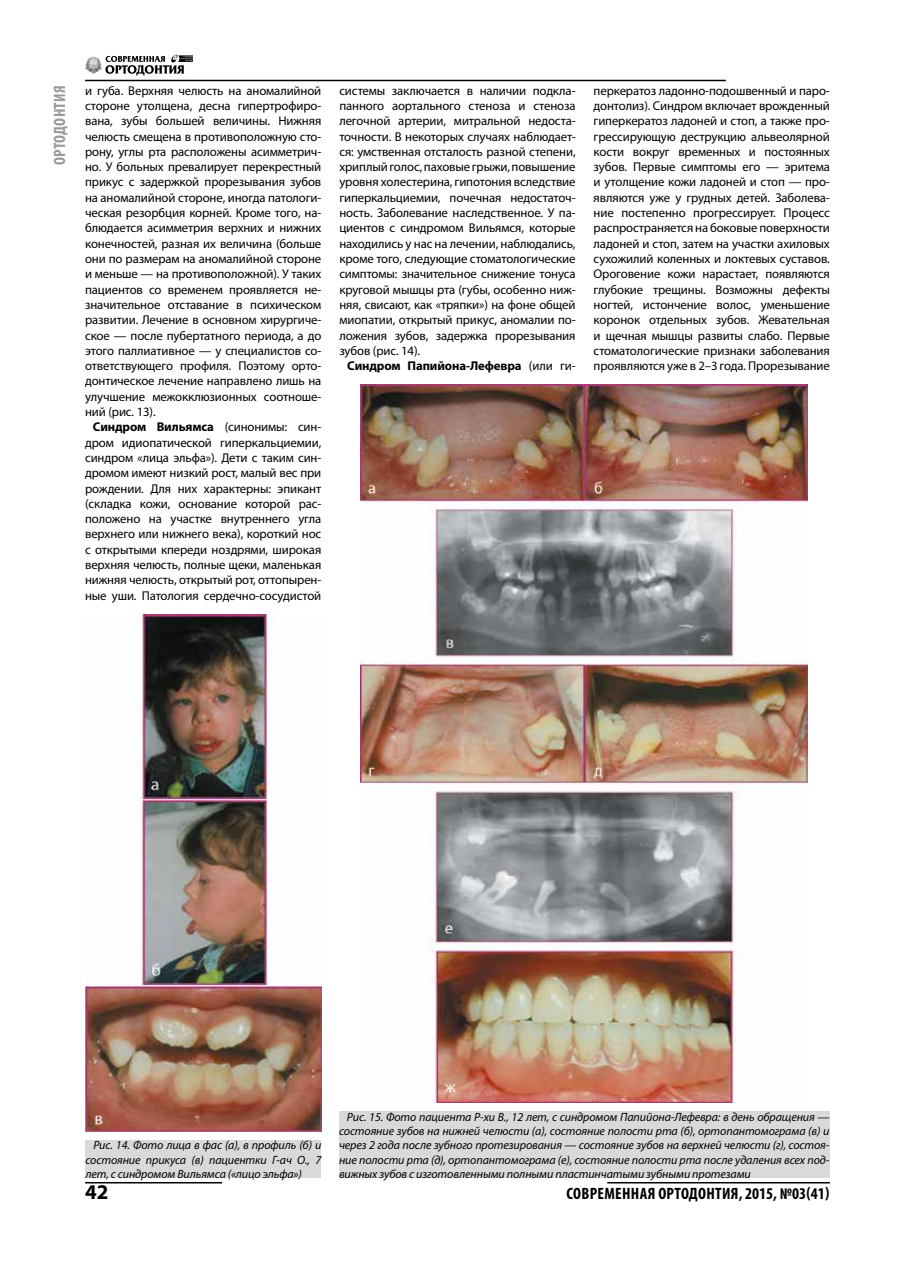
<style>
.page{position:relative;width:915px;height:1276px;background:#fff}
.page>*{position:absolute;margin:0;border:0;box-sizing:border-box;transform-origin:0 0}
.t1{font:700 21px "Myriad Pro";color:#000}
.t2{font:700 condensed 16.5px "Myriad Pro";letter-spacing:.02em;color:#000}
.t3{font:700 condensed 16.5px "Myriad Pro";letter-spacing:.02em;color:#999}
.t4{font:12.75px/15.3px "Myriad Pro";letter-spacing:-.01em;color:#000;text-align:justify}
.t5{font:700 12.75px "Myriad Pro";letter-spacing:-.01em;color:#000}
.t6{font:italic 12px/14.4px "Myriad Pro";letter-spacing:-.01em;color:#000;text-align:justify}
.s1{font-weight:700}
.s2{font-weight:400}
</style>
<div class="page">
<hr style="left:85px;top:80px;width:640px;height:1px;background:#000">
<hr style="left:607px;top:1182px;width:222px;height:1px;background:#000">
<hr style="left:85px;top:1182px;width:137px;height:1px;background:#000">
<svg style="left:105px;top:54px;width:88px;height:22px"></svg>
<img style="left:85px;top:56px;width:16px;height:18px">
<div style="left:85px;top:1140px;width:236px;height:38px;background:#d9d9d9"></div>
<div style="left:339px;top:1111px;width:490px;height:67px;background:#d9d9d9"></div>
<img style="left:360px;top:385px;width:447px;height:717px">
<img style="left:85px;top:615px;width:237px;height:516px">
<p class="t3" style="left:49px;top:165px;width:82px;rotate:-90deg">ОРТОДОНТИЯ</p>
<p class="t4" style="left:85px;top:82px;width:238px">и губа. Верхняя челюсть на аномалийной стороне утолщена, десна гипертрофиро&shy;вана, зубы большей величины. Нижняя челюсть смещена в противоположную сто&shy;рону, углы рта расположены асимметрич&shy;но. У больных превалирует перекрестный прикус с задержкой прорезывания зубов на аномалийной стороне, иногда патологи&shy;ческая резорбция корней. Кроме того, на&shy;блюдается асимметрия верхних и нижних конечностей, разная их величина (больше они по размерам на аномалийной стороне и меньше — на противоположной). У таких пациентов со временем проявляется не&shy;значительное отставание в психическом развитии. Лечение в основном хирургиче&shy;ское — после пубертатного периода, а до этого паллиативное — у специалистов со&shy;ответствующего профиля. Поэтому орто&shy;донтическое лечение направлено лишь на улучшение межокклюзионных соотноше&shy;ний (рис. 13).</p>
<p class="t4" style="left:85px;top:419px;width:238px;text-indent:8px"><span class="s1">Синдром Вильямса</span> (синонимы: син&shy;дром идиопатической гиперкальциемии, синдром «лица эльфа»). Дети с таким син&shy;дромом имеют низкий рост, малый вес при рождении. Для них характерны: эпикант (складка кожи, основание которой рас&shy;положено на участке внутреннего угла верхнего или нижнего века), короткий нос с открытыми кпереди ноздрями, широкая верхняя челюсть, полные щеки, маленькая нижняя челюсть, открытый рот, оттопырен&shy;ные уши. Патология сердечно-сосудистой</p>
<p class="t4" style="left:339px;top:82px;width:238px">системы заключается в наличии подкла&shy;панного аортального стеноза и стеноза легочной артерии, митральной недоста&shy;точности. В некоторых случаях наблюдает&shy;ся: умственная отсталость разной степени, хриплый голос, паховые грыжи, повышение уровня холестерина, гипотония вследствие гиперкальциемии, почечная недостаточ&shy;ность. Заболевание наследственное. У па&shy;циентов с синдромом Вильямся, которые находились у нас на лечении, наблюдались, кроме того, следующие стоматологические симптомы: значительное снижение тонуса круговой мышцы рта (губы, особенно ниж&shy;няя, свисают, как «тряпки») на фоне общей миопатии, открытый прикус, аномалии по&shy;ложения зубов, задержка прорезывания зубов (рис. 14).</p>
<p class="t5" style="left:347px;top:357px;width:230px">Синдром Папийона-Лефевра <span class="s2">(или ги-</span></p>
<p class="t4" style="left:593px;top:82px;width:238px">перкератоз ладонно-подошвенный и паро&shy;донтолиз). Синдром включает врожденный гиперкератоз ладоней и стоп, а также про&shy;грессирующую деструкцию альвеолярной кости вокруг временных и постоянных зубов. Первые симптомы его — эритема и утолщение кожи ладоней и стоп — про&shy;являются уже у грудных детей. Заболева&shy;ние постепенно прогрессирует. Процесс распространяется на боковые поверхности ладоней и стоп, затем на участки ахиловых сухожилий коленных и локтевых суставов.<br>Ороговение кожи нарастает, появляются глубокие трещины. Возможны дефекты ногтей, истончение волос, уменьшение коронок отдельных зубов. Жевательная и щечная мышцы развиты слабо. Первые стоматологические признаки заболевания проявляются уже в 2–3 года. Прорезывание</p>
<p class="t6" style="left:85px;top:1138px;width:237px;text-indent:8px">Рис. 14. Фото лица в фас (а), в профиль (б) и состояние прикуса (в) пациентки Г-ач О., 7 лет, с синдромом Вильямса («лицо эльфа»)</p>
<h1 class="t1" style="left:85px;top:1178px;width:25px">42</h1>
<p class="t6" style="left:339px;top:1109px;width:492px;text-indent:8px">Рис. 15. Фото пациента Р-хи В., 12 лет, с синдромом Папийона-Лефевра: в день обращения — состояние зубов на нижней челюсти (а), состояние полости рта (б), ортопантомограма (в) и через 2 года после зубного протезирования — состояние зубов на верхней челюсти (г), состоя&shy;ние полости рта (д), ортопантомограма (е), состояние полости рта после удаления всех под&shy;вижных зубов с изготовленными полными пластинчатыми зубными протезами</p>
<p class="t2" style="left:566px;top:1182px;width:264px">СОВРЕМЕННАЯ ОРТОДОНТИЯ, 2015, №03(41)</p>
</div>
